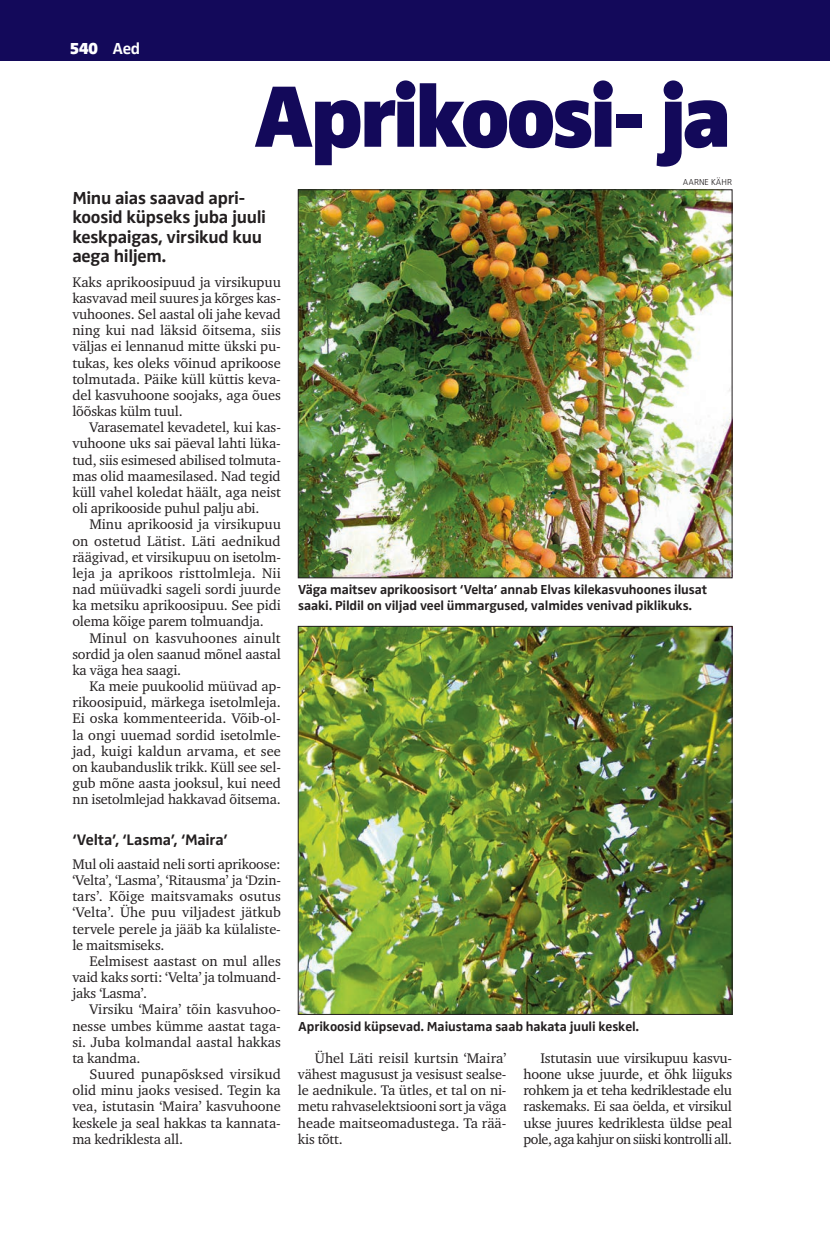
<style>
.page{position:relative;width:830px;height:1234px;background:#fff}
.page>*{position:absolute;margin:0;border:0;box-sizing:border-box;transform-origin:0 0}
.t1{font:900 90px "Zwo Pro";letter-spacing:-.05em;color:#13095a}
.t2{font:700 18px/19.5px "Zwo Pro";letter-spacing:-.015em;color:#231f20}
.t3{font:900 16.5px "Zwo Pro";color:#fff}
.t4{font:700 15.75px "Zwo Pro";letter-spacing:-.01em;color:#231f20}
.t5{font:14.25px/16.2px "Charter ITC";letter-spacing:-.005em;color:#231f20;text-align:justify}
.t6{font:700 13.5px/16.2px "Zwo Pro";letter-spacing:-.01em;color:#231f20}
.t7{font:300 9px "Zwo Pro";color:#231f20}
.s1{font-weight:700}
</style>
<div class="page">
<hr style="left:829px;top:0;width:1px;height:60px;background:#13095a">
<div style="left:0;top:0;width:829px;height:60px;background:#13095a"></div>
<img style="left:300px;top:191px;width:430px;height:385px">
<img style="left:300px;top:628px;width:430px;height:384px">
<p class="t3" style="left:70px;top:39px;width:72px">540 <span class="s1">Aed</span></p>
<p class="t1" style="left:253px;top:62px;width:480px">Aprikoosi- ja</p>
<p class="t7" style="left:682px;top:177px;width:51px">AARNE KÄHR</p>
<p class="t2" style="left:72px;top:188px;width:195px">Minu aias saavad apri&shy;koosid küpseks juba juuli keskpaigas, virsikud kuu aega hiljem.</p>
<p class="t5" style="left:72px;top:274px;width:210px">Kaks aprikoosipuud ja virsikupuu</p>
<p class="t5" style="left:72px;top:290px;width:210px">kasvavad meil suures ja kõrges kas-</p>
<p class="t5" style="left:72px;top:306px;width:210px">vuhoones. Sel aastal oli jahe kevad</p>
<p class="t5" style="left:72px;top:322px;width:210px">ning kui nad läksid õitsema, siis</p>
<p class="t5" style="left:72px;top:338px;width:210px">väljas ei lennanud mitte ükski pu-</p>
<p class="t5" style="left:72px;top:354px;width:210px">tukas, kes oleks võinud aprikoose</p>
<p class="t5" style="left:72px;top:371px;width:210px">tolmutada. Päike küll küttis keva-</p>
<p class="t5" style="left:72px;top:387px;width:210px">del kasvuhoone soojaks, aga õues</p>
<p class="t5" style="left:72px;top:403px;width:112px">lõõskas külm tuul.</p>
<p class="t5" style="left:89px;top:419px;width:193px">Varasematel kevadetel, kui kas-</p>
<p class="t5" style="left:72px;top:435px;width:210px">vuhoone uks sai päeval lahti lüka-</p>
<p class="t5" style="left:72px;top:451px;width:210px">tud, siis esimesed abilised tolmuta-</p>
<p class="t5" style="left:72px;top:467px;width:210px">mas olid maamesilased. Nad tegid</p>
<p class="t5" style="left:72px;top:484px;width:210px">küll vahel koledat häält, aga neist</p>
<p class="t5" style="left:72px;top:500px;width:188px">oli aprikooside puhul palju abi.</p>
<p class="t5" style="left:89px;top:516px;width:193px">Minu aprikoosid ja virsikupuu</p>
<p class="t5" style="left:72px;top:532px;width:210px">on ostetud Lätist. Läti aednikud</p>
<p class="t5" style="left:72px;top:548px;width:210px">räägivad, et virsikupuu on isetolm-</p>
<p class="t5" style="left:72px;top:564px;width:210px">leja ja aprikoos risttolmleja. Nii</p>
<p class="t5" style="left:72px;top:581px;width:210px">nad müüvadki sageli sordi juurde</p>
<p class="t5" style="left:72px;top:597px;width:210px">ka metsiku aprikoosipuu. See pidi</p>
<p class="t5" style="left:72px;top:613px;width:193px">olema kõige parem tolmuandja.</p>
<p class="t5" style="left:89px;top:629px;width:193px">Minul on kasvuhoones ainult</p>
<p class="t5" style="left:72px;top:645px;width:210px">sordid ja olen saanud mõnel aastal</p>
<p class="t5" style="left:72px;top:661px;width:110px">ka väga hea saagi.</p>
<p class="t5" style="left:89px;top:678px;width:193px">Ka meie puukoolid müüvad ap-</p>
<p class="t5" style="left:72px;top:694px;width:210px">rikoosipuid, märkega isetolmleja.</p>
<p class="t5" style="left:72px;top:710px;width:210px">Ei oska kommenteerida. Võib-ol-</p>
<p class="t5" style="left:72px;top:726px;width:210px">la ongi uuemad sordid isetolmle-</p>
<p class="t5" style="left:72px;top:742px;width:210px">jad, kuigi kaldun arvama, et see</p>
<p class="t5" style="left:72px;top:758px;width:210px">on kaubanduslik trikk. Küll see sel-</p>
<p class="t5" style="left:72px;top:774px;width:210px">gub mõne aasta jooksul, kui need</p>
<p class="t5" style="left:72px;top:791px;width:210px">nn isetolmlejad hakkavad õitsema.</p>
<p class="t4" style="left:72px;top:830px;width:157px">‘Velta’, ‘Lasma’, ‘Maira’</p>
<p class="t5" style="left:72px;top:855px;width:210px">Mul oli aastaid neli sorti aprikoose:</p>
<p class="t5" style="left:72px;top:871px;width:210px">‘Velta’, ‘Lasma’, ‘Ritausma’ ja ‘Dzin-</p>
<p class="t5" style="left:72px;top:888px;width:210px">tars’. Kõige maitsvamaks osutus</p>
<p class="t5" style="left:72px;top:904px;width:210px">‘Velta’. Ühe puu viljadest jätkub</p>
<p class="t5" style="left:72px;top:920px;width:210px">tervele perele ja jääb ka külaliste-</p>
<p class="t5" style="left:72px;top:936px;width:94px">le maitsmiseks.</p>
<p class="t5" style="left:89px;top:952px;width:193px">Eelmisest aastast on mul alles</p>
<p class="t5" style="left:72px;top:968px;width:210px">vaid kaks sorti: ‘Velta’ ja tolmuand-</p>
<p class="t5" style="left:72px;top:985px;width:76px">jaks ‘Lasma’.</p>
<p class="t5" style="left:89px;top:1001px;width:193px">Virsiku ‘Maira’ tõin kasvuhoo-</p>
<p class="t5" style="left:72px;top:1017px;width:210px">nesse umbes kümme aastat taga-</p>
<p class="t5" style="left:72px;top:1033px;width:210px">si. Juba kolmandal aastal hakkas</p>
<p class="t5" style="left:72px;top:1049px;width:70px">ta kandma.</p>
<p class="t5" style="left:89px;top:1065px;width:193px">Suured punapõsksed virsikud</p>
<p class="t5" style="left:72px;top:1081px;width:210px">olid minu jaoks vesised. Tegin ka</p>
<p class="t5" style="left:72px;top:1098px;width:210px">vea, istutasin ‘Maira’ kasvuhoone</p>
<p class="t5" style="left:72px;top:1114px;width:210px">keskele ja seal hakkas ta kannata-</p>
<p class="t5" style="left:72px;top:1130px;width:112px">ma kedriklesta all.</p>
<p class="t6" style="left:298px;top:581px;width:410px">Väga maitsev aprikoosisort ‘Velta’ annab Elvas kilekasvuhoones ilusat saaki. Pildil on viljad veel ümmargused, valmides venivad piklikuks.</p>
<p class="t6" style="left:298px;top:1017px;width:342px">Aprikoosid küpsevad. Maiustama saab hakata juuli keskel.</p>
<p class="t5" style="left:298px;top:1049px;width:210px;text-indent:17px">Ühel Läti reisil kurtsin ‘Maira’ vähest magusust ja vesisust sealse&shy;le aednikule. Ta ütles, et tal on ni&shy;metu rahvaselektsiooni sort ja väga heade maitseomadustega. Ta rää&shy;kis tõtt.</p>
<p class="t5" style="left:523px;top:1049px;width:210px;text-indent:17px">Istutasin uue virsikupuu kasvu&shy;hoone ukse juurde, et õhk liiguks rohkem ja et teha kedriklestade elu raskemaks. Ei saa öelda, et virsikul ukse juures kedriklesta üldse peal pole, aga kahjur on siiski kontrolli all.</p>
</div>
